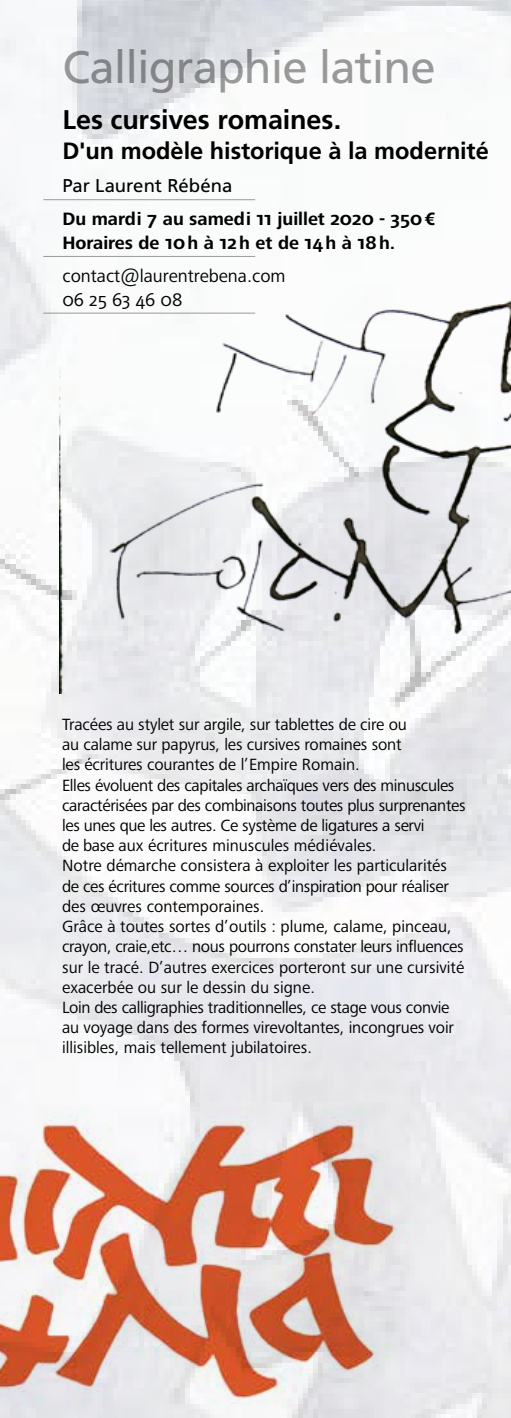
<style>
.page{position:relative;width:511px;height:1418px;background:#fff}
.page>*{position:absolute;margin:0;border:0;box-sizing:border-box;transform-origin:0 0}
.t1{font:45.4px "Frutiger";letter-spacing:-.02em;color:#9d9d9c}
.t2{font:700 27px "Frutiger";letter-spacing:-.005em;color:#000}
.t3{font:700 23.6px "Frutiger";letter-spacing:-.005em;color:#000}
.t4{font:700 18.6px/23.6px "Frutiger Next Pro";color:#000}
.t5{font:18.6px/23.6px "Frutiger Next Pro";color:#000}
.t6{font:18.6px "Frutiger";letter-spacing:-.005em;color:#000}
.t7{font:16.8px/20.2px "Frutiger Next Pro";letter-spacing:-.01em;color:#000}
</style>
<div class="page">
<img style="left:0;top:0;width:510px;height:1417px">
<h1 class="t1" style="left:62px;top:41px;width:374px">Calligraphie latine</h1>
<h2 class="t2" style="left:62px;top:104px;width:280px">Les cursives romaines.</h2>
<h3 class="t3" style="left:62px;top:137px;width:427px">D'un modèle historique à la modernité</h3>
<p class="t6" style="left:62px;top:175px;width:171px">Par Laurent Rébéna</p>
<p class="t4" style="left:62px;top:207px;width:374px">Du mardi 7 au samedi 11 juillet 2020 - 350€<br>Horaires de 10h à 12h et de 14h à 18h.</p>
<p class="t5" style="left:62px;top:264px;width:224px">contact@laurentrebena.com<br>06 25 63 46 08</p>
<p class="t7" style="left:62px;top:714px;width:404px">Tracées au stylet sur argile, sur tablettes de cire ou<br>au calame sur papyrus, les cursives romaines sont<br>les écritures courantes de l’Empire Romain.<br>Elles évoluent des capitales archaïques vers des minuscules caractérisées par des combinaisons toutes plus surprenantes les unes que les autres. Ce système de ligatures a servi<br>de base aux écritures minuscules médiévales.<br>Notre démarche consistera à exploiter les particularités de ces écritures comme sources d’inspiration pour réaliser des œuvres contemporaines.<br>Grâce à toutes sortes d’outils : plume, calame, pinceau, crayon, craie,etc… nous pourrons constater leurs influences sur le tracé. D’autres exercices porteront sur une cursivité exacerbée ou sur le dessin du signe.<br>Loin des calligraphies traditionnelles, ce stage vous convie au voyage dans des formes virevoltantes, incongrues voir illisibles, mais tellement jubilatoires.</p>
</div>
